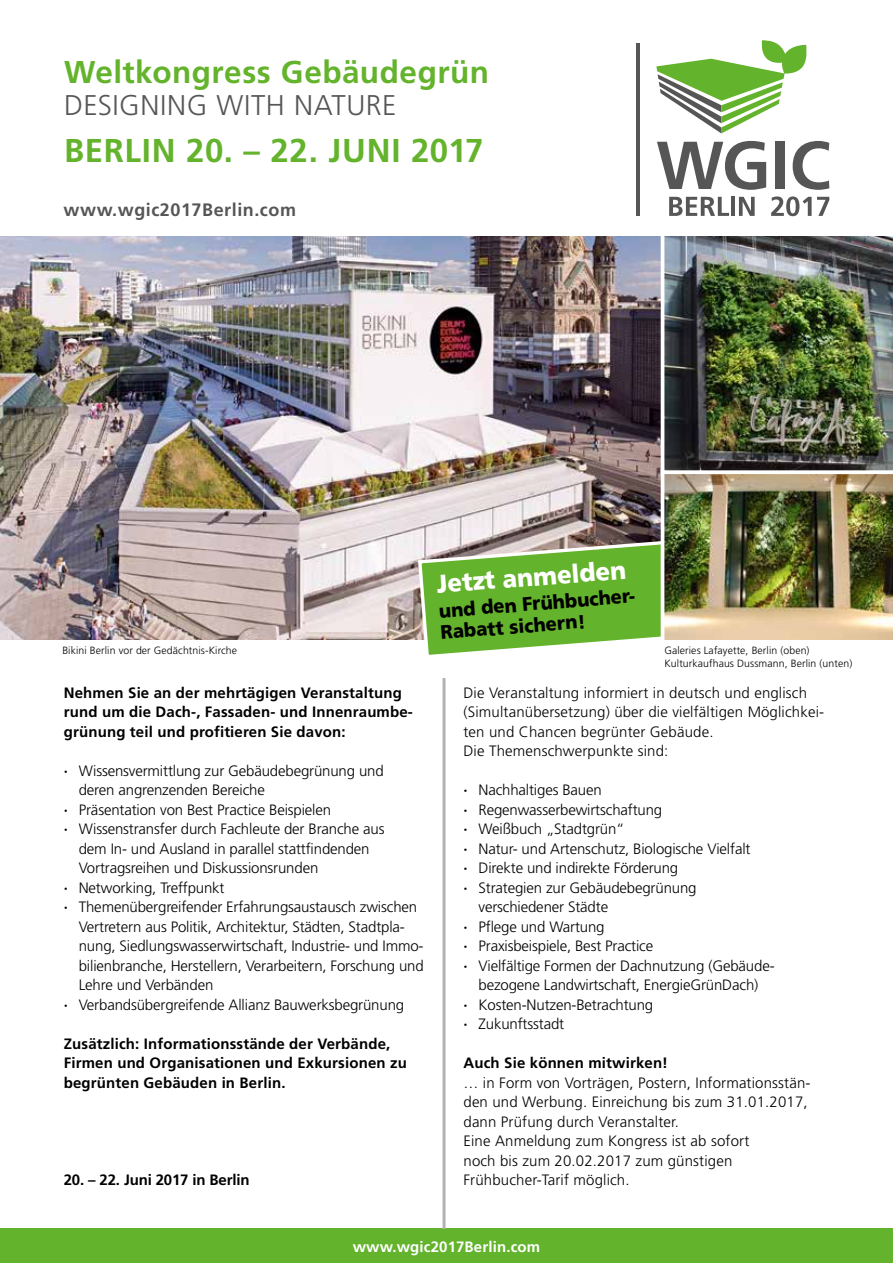
<style>
.page{position:relative;width:893px;height:1263px;background:#fff}
.page>*{position:absolute;margin:0;border:0;box-sizing:border-box;transform-origin:0 0}
.t1{font:700 33px "Frutiger LT Std";letter-spacing:.02em;color:#64b32c}
.t2{font:700 31.5px "Frutiger LT Std";letter-spacing:.015em;color:#64b32c}
.t3{font:300 28.5px "Frutiger LT Std";color:#565656}
.t4{font:900 25.5px "Frutiger LT Std";color:#fff;scale:.94 1}
.t5{font:900 19.5px/21.5px "Frutiger LT Std";color:#000;scale:.94 1}
.t6{font:700 18px "Frutiger LT Std";letter-spacing:.03em;color:#565656}
.t7{font:300 15px "Frutiger LT Std";letter-spacing:-.01em;color:#000}
.t8{font:300 15px/19.5px "Frutiger LT Std";letter-spacing:.01em;color:#000}
.t9{font:700 15px/19.5px "Frutiger LT Std";letter-spacing:.01em;color:#000}
.t10{font:700 15px "Frutiger LT Std";letter-spacing:-.01em;color:#000}
.t11{font:700 15px "Frutiger LT Std";letter-spacing:.01em;color:#fff}
.t12{font:300 10.5px/13.5px "Frutiger LT Std";letter-spacing:.01em;color:#000}
.s1{font-weight:700}
</style>
<div class="page">
<img style="left:0;top:237px;width:661px;height:402px">
<svg style="left:416px;top:533px;width:329px;height:122px"></svg>
<div style="left:0;top:1229px;width:893px;height:34px;background:#64b32c"></div>
<img style="left:664px;top:474px;width:229px;height:165px">
<img style="left:664px;top:237px;width:229px;height:233px">
<svg style="left:664px;top:470px;width:229px;height:1px"></svg>
<hr style="left:661px;top:226px;width:3px;height:415px;background:#fff">
<hr style="left:443px;top:678px;width:3px;height:551px;background:#b1b2b3">
<hr style="left:636px;top:43px;width:3px;height:173px;background:#565656">
<svg style="left:657px;top:141px;width:109px;height:49px"></svg>
<div style="left:775px;top:142px;width:10px;height:47px;background:#565656"></div>
<svg style="left:793px;top:141px;width:36px;height:49px"></svg>
<svg style="left:669px;top:197px;width:60px;height:19px"></svg>
<hr style="left:731px;top:197px;width:4px;height:19px;background:#565656">
<svg style="left:739px;top:197px;width:16px;height:19px"></svg>
<svg style="left:771px;top:196px;width:58px;height:20px"></svg>
<svg style="left:656px;top:40px;width:151px;height:93px"></svg>
<h2 class="t2" style="left:64px;top:53px;width:426px">Weltkongress Gebäudegrün</h2>
<h3 class="t3" style="left:64px;top:89px;width:50px">Designing</h3>
<h3 class="t3" style="left:216px;top:89px;width:18px">with</h3>
<h3 class="t3" style="left:294px;top:89px;width:18px">natur</h3>
<h3 class="t3" style="left:382px;top:89px;width:16px">e</h3>
<h1 class="t1" style="left:64px;top:131px;width:421px">Berlin 20. – 22. Juni 2017</h1>
<p class="t6" style="left:64px;top:199px;width:234px">www.wgic2017Berlin.com</p>
<h3 class="t4" style="left:435px;top:570px;width:203px;rotate:-5deg">Jetzt anmelden</h3>
<h3 class="t5" style="left:438px;top:601px;width:215px;rotate:-5deg">und den Frühbucher-<br>Rabatt sichern!</h3>
<p class="t12" style="left:62px;top:643px;width:176px">Bikini Berlin vor der Gedächtnis-Kirche</p>
<p class="t12" style="left:664px;top:643px;width:189px">Galeries Lafayette, Berlin (oben)<br>Kulturkaufhaus Dussmann, Berlin (unten)</p>
<p class="t9" style="left:64px;top:683px;width:351px">Nehmen Sie an der mehrtägigen Veranstaltung rund um die Dach-, Fassaden- und Innenraumbe&shy;grünung teil und profitieren Sie davon:</p>
<p class="t7" style="left:64px;top:762px;width:321px"><span class="s1">·</span> Wissensvermittlung zur Gebäudebegrünung und</p>
<p class="t7" style="left:79px;top:781px;width:188px">deren angrenzenden Bereiche</p>
<p class="t7" style="left:64px;top:801px;width:269px"><span class="s1">·</span> Präsentation von Best Practice Beispielen</p>
<p class="t7" style="left:64px;top:820px;width:322px"><span class="s1">·</span> Wissenstransfer durch Fachleute der Branche aus</p>
<p class="t7" style="left:79px;top:840px;width:292px">dem In- und Ausland in parallel stattfindenden</p>
<p class="t7" style="left:79px;top:859px;width:241px">Vortragsreihen und Diskussionsrunden</p>
<p class="t7" style="left:64px;top:879px;width:162px"><span class="s1">·</span> Networking, Treffpunkt</p>
<p class="t7" style="left:64px;top:898px;width:355px"><span class="s1">·</span> Themenübergreifender Erfahrungsaustausch zwischen</p>
<p class="t7" style="left:79px;top:918px;width:328px">Vertretern aus Politik, Architektur, Städten, Stadtpla-</p>
<p class="t7" style="left:79px;top:937px;width:346px">nung, Siedlungswasserwirtschaft, Industrie- und Immo-</p>
<p class="t7" style="left:79px;top:957px;width:346px">bilienbranche, Herstellern, Verarbeitern, Forschung und</p>
<p class="t7" style="left:79px;top:976px;width:136px">Lehre und Verbänden</p>
<p class="t7" style="left:64px;top:996px;width:342px"><span class="s1">·</span> Verbandsübergreifende Allianz Bauwerksbegrünung</p>
<p class="t9" style="left:64px;top:1034px;width:345px">Zusätzlich: Informationsstände der Verbände,<br>Firmen und Organisationen und Exkursionen zu begrünten Gebäuden in Berlin.</p>
<p class="t8" style="left:463px;top:683px;width:362px">Die Veranstaltung informiert in deutsch und englisch (Simultanübersetzung) über die vielfältigen Möglichkei&shy;ten und Chancen begrünter Gebäude.<br>Die Themenschwerpunkte sind:</p>
<p class="t7" style="left:463px;top:781px;width:140px"><span class="s1">·</span> Nachhaltiges Bauen</p>
<p class="t7" style="left:463px;top:801px;width:200px"><span class="s1">·</span> Regenwasserbewirtschaftung</p>
<p class="t7" style="left:463px;top:820px;width:163px"><span class="s1">·</span> Weißbuch „Stadtgrün“</p>
<p class="t7" style="left:463px;top:840px;width:289px"><span class="s1">·</span> Natur- und Artenschutz, Biologische Vielfalt</p>
<p class="t7" style="left:463px;top:859px;width:216px"><span class="s1">·</span> Direkte und indirekte Förderung</p>
<p class="t7" style="left:463px;top:879px;width:235px"><span class="s1">·</span> Strategien zur Gebäudebegrünung</p>
<p class="t7" style="left:478px;top:898px;width:131px">verschiedener Städte</p>
<p class="t7" style="left:463px;top:918px;width:143px"><span class="s1">·</span> Pflege und Wartung</p>
<p class="t7" style="left:463px;top:937px;width:191px"><span class="s1">·</span> Praxisbeispiele, Best Practice</p>
<p class="t7" style="left:463px;top:957px;width:313px"><span class="s1">·</span> Vielfältige Formen der Dachnutzung (Gebäude-</p>
<p class="t7" style="left:478px;top:976px;width:281px">bezogene Landwirtschaft, EnergieGrünDach)</p>
<p class="t7" style="left:463px;top:996px;width:191px"><span class="s1">·</span> Kosten-Nutzen-Betrachtung</p>
<p class="t7" style="left:463px;top:1015px;width:102px"><span class="s1">·</span> Zukunftsstadt</p>
<p class="t9" style="left:463px;top:1053px;width:206px">Auch Sie können mitwirken!</p>
<p class="t8" style="left:463px;top:1073px;width:348px">… in Form von Vorträgen, Postern, Informationsstän&shy;den und Werbung. Einreichung bis zum 31.01.2017, dann Prüfung durch Veranstalter.<br>Eine Anmeldung zum Kongress ist ab sofort<br>noch bis zum 20.02.2017 zum günstigen Frühbucher-Tarif möglich.</p>
<p class="t10" style="left:64px;top:1171px;width:187px">20. – 22. Juni 2017 in Berlin</p>
<p class="t11" style="left:353px;top:1237px;width:189px">www.wgic2017Berlin.com</p>
</div>
